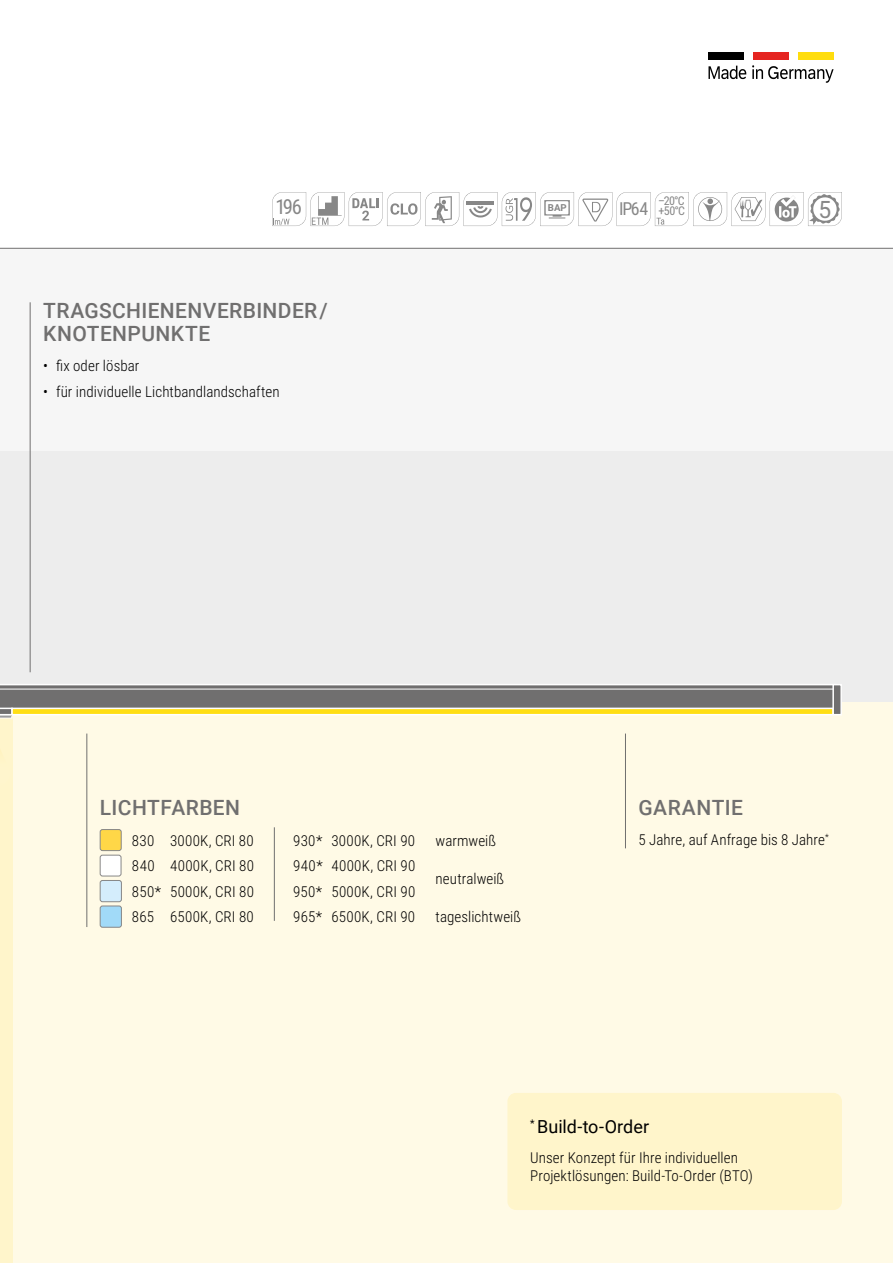
<style>
.page{position:relative;width:893px;height:1263px;background:#fff}
.page>*{position:absolute;margin:0;border:0;box-sizing:border-box;transform-origin:0 0}
.t1{font:24px "Roboto";color:#878787;scale:.95 1}
.t2{font:500 21px/22.5px "Roboto";letter-spacing:.015em;color:#706f6f}
.t3{font:20.7px "Roboto Condensed";color:#878787}
.t4{font:18px "Roboto";letter-spacing:-.005em;color:#000}
.t5{font:18px "Roboto Condensed";color:#878787}
.t6{font:300 15px/25.5px "Roboto Condensed";letter-spacing:.005em;color:#000}
.t7{font:12px "Roboto Condensed";color:#878787}
.t8{font:700 9.6px "Roboto";color:#878787}
</style>
<div class="page">
<div style="left:0;top:702px;width:893px;height:561px;background:#fffae6"></div>
<div style="left:0;top:249px;width:893px;height:212px;background:#f6f6f6"></div>
<div style="left:0;top:451px;width:893px;height:251px;background:#ededed"></div>
<div style="left:0;top:699px;width:13px;height:564px;background:#fff5cb"></div>
<div style="left:507px;top:1093px;width:335px;height:117px;background:#fff5cb;border-radius:9px"></div>
<div style="left:708px;top:52px;width:36px;height:7px;background:#000"></div>
<div style="left:753px;top:52px;width:36px;height:7px;background:#e52521"></div>
<div style="left:798px;top:52px;width:36px;height:7px;background:#ffdd0e"></div>
<svg style="left:708px;top:66px;width:38px;height:13px"></svg>
<svg style="left:752px;top:65px;width:82px;height:18px"></svg>
<hr style="left:0;top:248px;width:893px;height:1px;background:#706f6f">
<div style="left:833px;top:685px;width:8px;height:30px;background:#706f6f"></div>
<div style="left:832px;top:684px;width:10px;height:31px;border:2px solid #fff"></div>
<svg style="left:0;top:684px;width:837px;height:34px;background:#a59f82"></svg>
<hr style="left:30px;top:302px;width:1px;height:370px;background:#706f6f">
<hr style="left:86px;top:733px;width:1px;height:194px;background:#706f6f">
<hr style="left:625px;top:733px;width:1px;height:115px;background:#706f6f">
<svg style="left:272px;top:192px;width:570px;height:34px"></svg>
<hr style="left:274px;top:827px;width:1px;height:94px;background:#706f6f">
<div style="left:100px;top:829px;width:21px;height:21px;background:#ffd747;border-radius:2px"></div>
<div style="left:100px;top:829px;width:21px;height:22px;border:1px solid #878787;border-radius:2px"></div>
<div style="left:100px;top:855px;width:21px;height:21px;background:#fff;border-radius:2px"></div>
<div style="left:100px;top:855px;width:21px;height:21px;border:1px solid #878787;border-radius:2px"></div>
<div style="left:100px;top:880px;width:21px;height:22px;background:#d4edfc;border-radius:2px"></div>
<div style="left:100px;top:880px;width:22px;height:22px;border:1px solid #878787;border-radius:2px"></div>
<div style="left:100px;top:906px;width:21px;height:21px;background:#a1daf8;border-radius:2px"></div>
<div style="left:100px;top:906px;width:22px;height:21px;border:1px solid #878787;border-radius:2px"></div>
<p class="t7" style="left:658px;top:192px;width:28px">–20°C</p>
<h3 class="t3" style="left:276px;top:192px;width:28px">196</h3>
<p class="t8" style="left:548px;top:201px;width:20px">BAP</p>
<p class="t7" style="left:658px;top:203px;width:28px">+50°C</p>
<h1 class="t1" style="left:818px;top:192px;width:15px">5</h1>
<p class="t5" style="left:619px;top:196px;width:31px">IP64</p>
<h2 class="t2" style="left:43px;top:299px;width:286px">TRAGSCHIENENVERBINDER/<br>KNOTENPUNKTE</h2>
<p class="t6" style="left:43px;top:353px;width:98px">• fix oder lösbar</p>
<p class="t6" style="left:43px;top:378px;width:238px">• für individuelle Lichtbandlandschaften</p>
<h2 class="t2" style="left:100px;top:795px;width:142px">LICHTFARBEN</h2>
<p class="t6" style="left:132px;top:827px;width:124px;text-align:justify">830 3000K, CRI 80<br>840 4000K, CRI 80<br>850* 5000K, CRI 80<br>865 6500K, CRI 80</p>
<p class="t6" style="left:293px;top:827px;width:123px">930* 3000K, CRI 90</p>
<p class="t6" style="left:436px;top:827px;width:62px">warmweiß</p>
<p class="t6" style="left:293px;top:852px;width:124px">940* 4000K, CRI 90</p>
<p class="t6" style="left:436px;top:865px;width:70px">neutralweiß</p>
<p class="t6" style="left:293px;top:878px;width:123px">950* 5000K, CRI 90<br>965* 6500K, CRI 90</p>
<p class="t6" style="left:436px;top:903px;width:87px">tageslichtweiß</p>
<h2 class="t2" style="left:639px;top:795px;width:106px">GARANTIE</h2>
<p class="t6" style="left:639px;top:827px;width:192px">5 Jahre, auf Anfrage bis 8 Jahre<sup>*</sup></p>
<p class="t4" style="left:530px;top:1113px;width:120px"><sup>*</sup> Build-to-Order</p>
<p class="t6" style="left:530px;top:1148px;width:224px;line-height:18px">Unser Konzept für Ihre individuellen<br>Projektlösungen: Build-To-Order (BTO)</p>
</div>
